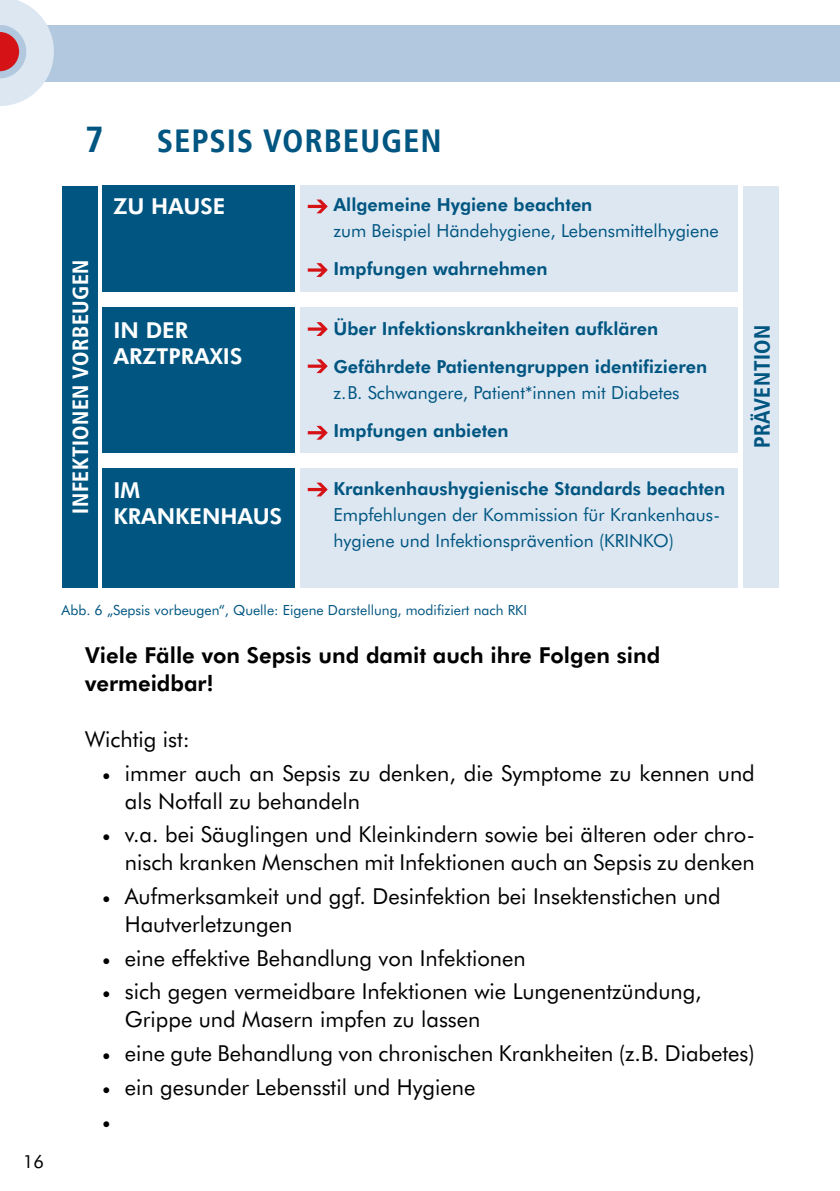
<style>
.page{position:relative;width:840px;height:1191px;background:#fff}
.page>*{position:absolute;margin:0;border:0;box-sizing:border-box;transform-origin:0 0}
.t1{font:700 36px "Transit Offc";color:#005681}
.t2{font:700 32px "Transit Offc";letter-spacing:.02em;color:#005681}
.t3{font:22px/28px "Futura BT";color:#000}
.t4{font:700 22px/28px "Futura BT";color:#000}
.t5{font:700 22px/26px "Futura BT";color:#fff}
.t6{font:700 22px "Transit Offc";color:#fff}
.t7{font:700 22px "Transit Offc";color:#005681}
.t8{font:22px "Minion Pro";color:#000}
.t9{font:700 18px/38px "Futura BT";color:#005681}
.t10{font:18px/26px "Futura BT";color:#005681}
.t11{font:18px "Futura BT";color:#000}
.t12{font:14px "Futura BT";color:#005681}
.s1{font-family:"Minion Pro"}
</style>
<div class="page">
<div style="left:0;top:26px;width:839px;height:56px;background:#b1c8df"></div>
<svg style="left:0;top:0;width:68px;height:106px"></svg>
<div style="left:102px;top:186px;width:193px;height:106px;background:#005681"></div>
<div style="left:300px;top:186px;width:437px;height:106px;background:#dde7f2"></div>
<div style="left:743px;top:186px;width:36px;height:401px;background:#dde7f2"></div>
<div style="left:62px;top:186px;width:35px;height:401px;background:#005681"></div>
<svg style="left:307px;top:263px;width:20px;height:14px"></svg>
<svg style="left:307px;top:199px;width:20px;height:14px"></svg>
<div style="left:102px;top:308px;width:193px;height:145px;background:#005681"></div>
<div style="left:300px;top:308px;width:437px;height:145px;background:#dde7f2"></div>
<svg style="left:307px;top:322px;width:20px;height:14px"></svg>
<svg style="left:307px;top:359px;width:20px;height:14px"></svg>
<svg style="left:307px;top:426px;width:20px;height:13px"></svg>
<div style="left:102px;top:468px;width:193px;height:119px;background:#005681"></div>
<div style="left:300px;top:468px;width:437px;height:119px;background:#dde7f2"></div>
<svg style="left:307px;top:482px;width:20px;height:14px"></svg>
<h1 class="t1" style="left:85px;top:116px;width:20px">7</h1>
<h2 class="t2" style="left:157px;top:120px;width:286px">SEPSIS VORBEUGEN</h2>
<p class="t6" style="left:66px;top:513px;width:256px;rotate:-90deg">INFEKTIONEN VORBEUGEN</p>
<p class="t5" style="left:113px;top:193px;width:113px">ZU HAUSE</p>
<p class="t5" style="left:113px;top:317px;width:130px">IN DER<br>ARZTPRAXIS</p>
<p class="t5" style="left:113px;top:477px;width:170px">IM<br>KRANKENHAUS</p>
<p class="t9" style="left:333px;top:185px;width:260px">Allgemeine Hygiene beachten</p>
<p class="t10" style="left:333px;top:218px;width:387px">zum Beispiel Händehygiene, Lebensmittelhygiene</p>
<p class="t9" style="left:333px;top:249px;width:215px">Impfungen wahrnehmen</p>
<p class="t9" style="left:333px;top:309px;width:375px">Über Infektionskrankheiten aufklären<br>Gefährdete Patientengruppen identifizieren</p>
<p class="t10" style="left:333px;top:379px;width:347px">z.B. Schwangere, Patient*innen mit Diabetes</p>
<p class="t9" style="left:333px;top:411px;width:177px">Impfungen anbieten</p>
<p class="t9" style="left:333px;top:469px;width:393px">Krankenhaushygienische Standards beachten</p>
<p class="t10" style="left:333px;top:501px;width:388px">Empfehlungen der Kommission für Krankenhaus&shy;hygiene und Infektionsprävention (KRINKO)</p>
<p class="t7" style="left:747px;top:448px;width:125px;rotate:-90deg">PRÄVENTION</p>
<p class="t11" style="left:23px;top:1150px;width:23px">16</p>
<p class="t12" style="left:62px;top:601px;width:467px">Abb. 6 „Sepsis vorbeugen“, Quelle: Eigene Darstellung, modifiziert nach RKI</p>
<p class="t4" style="left:85px;top:640px;width:576px">Viele Fälle von Sepsis und damit auch ihre Folgen sind vermeidbar!</p>
<p class="t3" style="left:85px;top:725px;width:106px">Wichtig ist:</p>
<p class="t3" style="left:125px;top:758px;width:631px;text-indent:-23px"><span class="s1">•</span> immer auch an Sepsis zu denken, die Symptome zu kennen und als Notfall zu behandeln</p>
<p class="t3" style="left:102px;top:820px;width:653px;text-align:right"><span class="s1">•</span> v.a. bei Säuglingen und Kleinkindern sowie bei älteren oder chro&shy;nisch kranken Menschen mit Infektionen auch an Sepsis zu denken</p>
<p class="t3" style="left:125px;top:882px;width:597px;text-indent:-23px"><span class="s1">•</span> Aufmerksamkeit und ggf. Desinfektion bei Insektenstichen und<br>Hautverletzungen</p>
<p class="t3" style="left:102px;top:943px;width:425px"><span class="s1">•</span> eine effektive Behandlung von Infektionen</p>
<p class="t3" style="left:125px;top:977px;width:577px;text-indent:-23px"><span class="s1">•</span> sich gegen vermeidbare Infektionen wie Lungenentzündung,<br>Grippe und Masern impfen zu lassen</p>
<p class="t3" style="left:102px;top:1039px;width:653px"><span class="s1">•</span> eine gute Behandlung von chronischen Krankheiten (z.B. Diabetes)</p>
<p class="t3" style="left:102px;top:1072px;width:374px"><span class="s1">•</span> ein gesunder Lebensstil und Hygiene</p>
<p class="t8" style="left:102px;top:1106px;width:10px">•</p>
</div>
